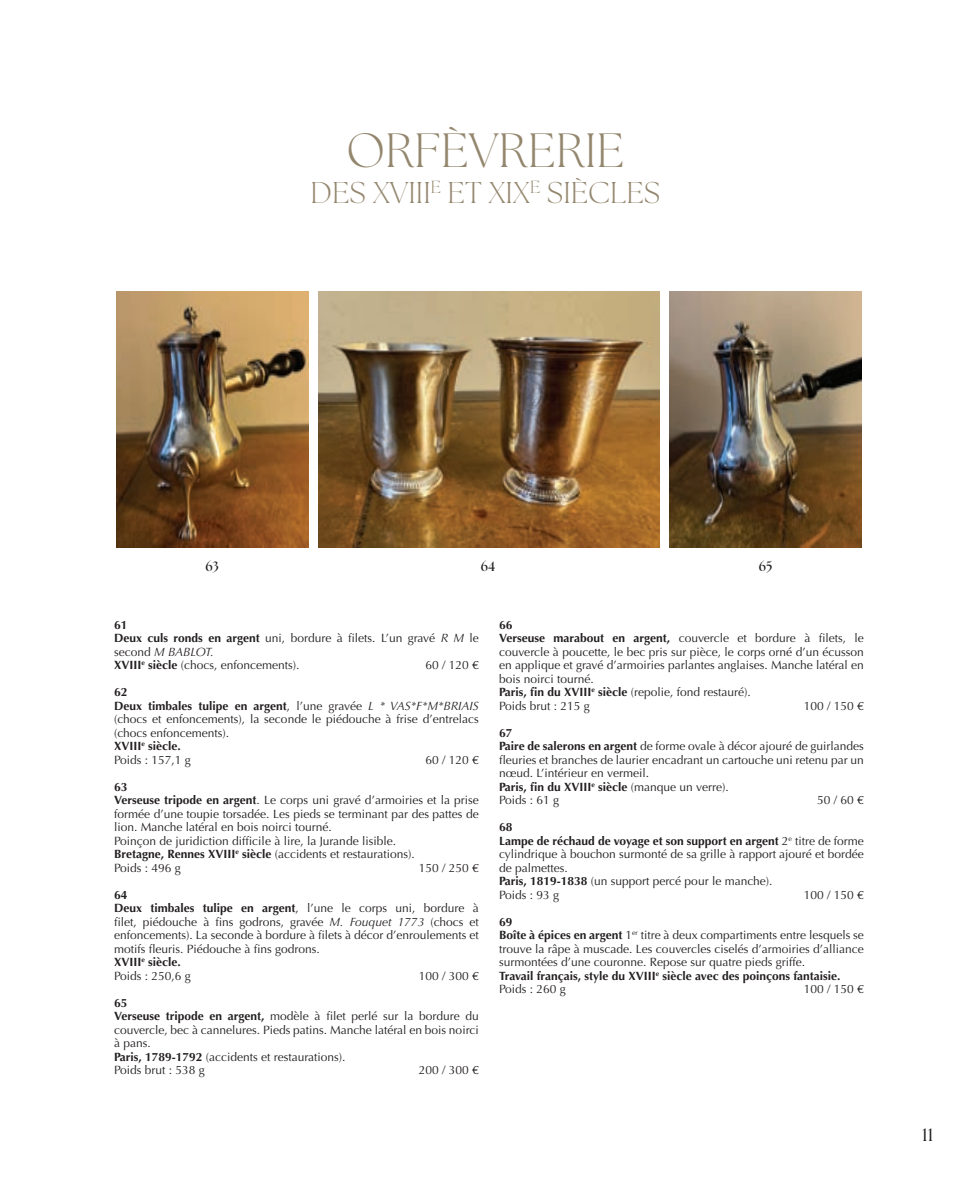
<style>
.page{position:relative;width:978px;height:1191px;background:#fff}
.page>*{position:absolute;margin:0;border:0;box-sizing:border-box;transform-origin:0 0}
.t1{font:300 48px "The Seasons";color:#93866d}
.t2{font:300 30px "The Seasons";color:#93866d}
.t3{font:18px "The Seasons";color:#231f20}
.t4{font:700 13.5px "The Seasons";color:#231f20}
.t5{font:12px/13.5px "Optima";color:#231f20}
.s1{font-weight:700}
.s2{font-style:italic}
</style>
<div class="page">
<img style="left:319px;top:291px;width:340px;height:256px">
<img style="left:670px;top:291px;width:192px;height:256px">
<img style="left:116px;top:291px;width:192px;height:256px">
<h1 class="t1" style="left:346px;top:119px;width:280px">ORFÈVRERIE</h1>
<h2 class="t2" style="left:311px;top:173px;width:351px">DES XVIII<sup>E</sup> ET XIX<sup>E</sup> SIÈCLES</h2>
<p class="t4" style="left:205px;top:557px;width:15px">63</p>
<p class="t4" style="left:481px;top:557px;width:16px">64</p>
<p class="t4" style="left:759px;top:557px;width:15px">65</p>
<p class="t5" style="left:114px;top:618px;width:366px"><span class="s1">61<br>Deux culs ronds en argent</span> uni, bordure à filets. L’un gravé <span class="s2">R M</span> le second <span class="s2">M BABLOT.<br></span><span class="s1">XVIII</span><sup>e</sup> <span class="s1">siècle</span> (chocs, enfoncements).</p>
<p class="t5" style="left:425px;top:658px;width:55px">60 / 120 €</p>
<p class="t5" style="left:114px;top:685px;width:366px"><span class="s1">62<br>Deux timbales tulipe en argent</span>, l’une gravée <span class="s2">L * VAS*F*M*BRIAIS </span>(chocs et enfoncements), la seconde le piédouche à frise d’entrelacs (chocs enfoncements).<br><span class="s1">XVIII</span><sup>e</sup> <span class="s1">siècle.<br></span>Poids : 157,1 g</p>
<p class="t5" style="left:425px;top:753px;width:55px">60 / 120 €</p>
<p class="t5" style="left:114px;top:780px;width:366px"><span class="s1">63<br>Verseuse tripode en argent</span>. Le corps uni gravé d’armoiries et la prise formée d’une toupie torsadée. Les pieds se terminant par des pattes de lion. Manche latéral en bois noirci tourné.<br>Poinçon de juridiction difficile à lire, la Jurande lisible.<br><span class="s1">Bretagne, Rennes XVIII</span><sup>e</sup> <span class="s1">siècle</span> (accidents et restaurations).<br>Poids : 496 g</p>
<p class="t5" style="left:419px;top:861px;width:62px">150 / 250 €</p>
<p class="t5" style="left:114px;top:888px;width:366px"><span class="s1">64<br>Deux timbales tulipe en argent</span>, l’une le corps uni, bordure à filet, piédouche à fins godrons, gravée <span class="s2">M. Fouquet 1773</span> (chocs et enfoncements). La seconde à bordure à filets à décor d’enroulements et motifs fleuris. Piédouche à fins godrons.<br><span class="s1">XVIII</span><sup>e</sup> <span class="s1">siècle.<br></span>Poids : 250,6 g</p>
<p class="t5" style="left:419px;top:969px;width:62px">100 / 300 €</p>
<p class="t5" style="left:114px;top:996px;width:366px"><span class="s1">65<br>Verseuse tripode en argent,</span> modèle à filet perlé sur la bordure du couvercle, bec à cannelures. Pieds patins. Manche latéral en bois noirci à pans.<br><span class="s1">Paris, 1789-1792</span> (accidents et restaurations).<br>Poids brut : 538 g</p>
<p class="t5" style="left:419px;top:1063px;width:62px">200 / 300 €</p>
<p class="t5" style="left:499px;top:618px;width:366px"><span class="s1">66<br>Verseuse marabout en argent,</span> couvercle et bordure à filets, le couvercle à poucette, le bec pris sur pièce, le corps orné d’un écusson en applique et gravé d’armoiries parlantes anglaises. Manche latéral en bois noirci tourné.<br><span class="s1">Paris, fin du XVIII</span><sup>e</sup> <span class="s1">siècle</span> (repolie, fond restauré).<br>Poids brut : 215 g</p>
<p class="t5" style="left:804px;top:699px;width:62px">100 / 150 €</p>
<p class="t5" style="left:499px;top:726px;width:366px"><span class="s1">67<br>Paire de salerons en argent</span> de forme ovale à décor ajouré de guirlandes fleuries et branches de laurier encadrant un cartouche uni retenu par un nœud. L’intérieur en vermeil.<br><span class="s1">Paris, fin du XVIII</span><sup>e</sup> <span class="s1">siècle</span> (manque un verre).<br>Poids : 61 g</p>
<p class="t5" style="left:817px;top:793px;width:48px">50 / 60 €</p>
<p class="t5" style="left:499px;top:820px;width:366px"><span class="s1">68<br>Lampe de réchaud de voyage et son support en argent</span> 2<sup>e</sup> titre de forme cylindrique à bouchon surmonté de sa grille à rapport ajouré et bordée de palmettes.<br><span class="s1">Paris, 1819-1838</span> (un support percé pour le manche).<br>Poids : 93 g</p>
<p class="t5" style="left:804px;top:888px;width:62px">100 / 150 €</p>
<p class="t5" style="left:499px;top:915px;width:366px"><span class="s1">69<br>Boîte à épices en argent</span> 1<sup>er</sup> titre à deux compartiments entre lesquels se trouve la râpe à muscade. Les couvercles ciselés d’armoiries d’alliance surmontées d’une couronne. Repose sur quatre pieds griffe.<br><span class="s1">Travail français, style du XVIII</span><sup>e</sup> <span class="s1">siècle avec des poinçons fantaisie.<br></span>Poids : 260 g</p>
<p class="t5" style="left:804px;top:982px;width:62px">100 / 150 €</p>
<h3 class="t3" style="left:922px;top:1122px;width:12px">11</h3>
</div>
